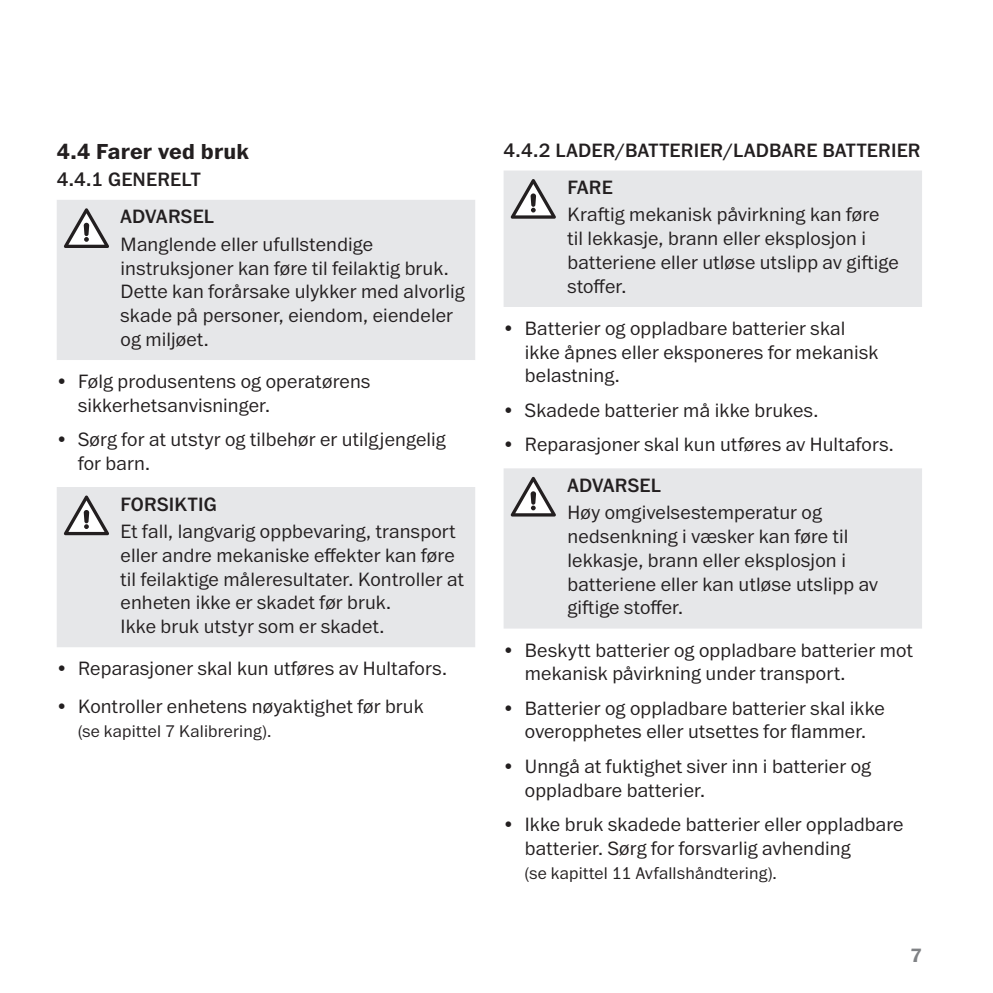
<style>
.page{position:relative;width:993px;height:993px;background:#fff}
.page>*{position:absolute;margin:0;border:0;box-sizing:border-box;transform-origin:0 0}
.Head_3{font:700 22.5px "Franklin ITC Pro";letter-spacing:.01em;color:#231f20}
.Body{font:300 20px/23.8px "Franklin ITC Pro";letter-spacing:.01em;color:#231f20}
.Head_4{font:500 20px "Franklin ITC Pro";letter-spacing:.01em;color:#231f20}
.t1{font:700 20px "Franklin ITC Pro";color:#808285}
.t2{font:300 17.5px "Franklin ITC Pro";letter-spacing:.015em;color:#231f20}
</style>
<div class="page">
<div style="left:57px;top:200px;width:418px;height:160px;background:#e6e7e9"></div>
<svg style="left:64px;top:208px;width:45px;height:40px"></svg>
<div style="left:57px;top:487px;width:418px;height:160px;background:#e6e7e9"></div>
<svg style="left:64px;top:495px;width:45px;height:40px"></svg>
<div style="left:503px;top:170px;width:418px;height:137px;background:#e6e7e9"></div>
<svg style="left:510px;top:179px;width:45px;height:40px"></svg>
<div style="left:503px;top:468px;width:418px;height:160px;background:#e6e7e9"></div>
<svg style="left:510px;top:476px;width:45px;height:40px"></svg>
<p class="Head_3" style="left:57px;top:138px;width:194px">4.4 Farer ved bruk</p>
<p class="Head_4" style="left:57px;top:168px;width:145px">4.4.1 GENERELT</p>
<p class="Head_4" style="left:120px;top:206px;width:95px">ADVARSEL</p>
<p class="Body" style="left:120px;top:233px;width:345px">Manglende eller ufullstendige instruksjoner kan føre til feilaktig bruk.<br>Dette kan forårsake ulykker med alvorlig skade på personer, eiendom, eiendeler og miljøet.</p>
<p class="Body" style="left:78px;top:370px;width:294px;text-indent:-21px">• Følg produsentens og operatørens sikkerhetsanvisninger.</p>
<p class="Body" style="left:78px;top:428px;width:369px;text-indent:-21px">• Sørg for at utstyr og tilbehør er utilgjengelig for barn.</p>
<p class="Head_4" style="left:120px;top:492px;width:98px">FORSIKTIG</p>
<p class="Body" style="left:120px;top:520px;width:345px">Et fall, langvarig oppbevaring, transport eller andre mekaniske effekter kan føre til feilaktige måleresultater. Kontroller at enheten ikke er skadet før bruk.</p>
<p class="Body" style="left:120px;top:615px;width:265px">Ikke bruk utstyr som er skadet.</p>
<p class="Body" style="left:57px;top:657px;width:391px">• Reparasjoner skal kun utføres av Hultafors.</p>
<p class="Body" style="left:57px;top:695px;width:368px">• Kontroller enhetens nøyaktighet før bruk</p>
<p class="t2" style="left:78px;top:721px;width:195px">(se kapittel 7 Kalibrering).</p>
<p class="Head_4" style="left:503px;top:139px;width:418px">4.4.2 LADER/BATTERIER/LADBARE BATTERIER</p>
<p class="Head_4" style="left:567px;top:176px;width:47px">FARE</p>
<p class="Body" style="left:567px;top:203px;width:332px">Kraftig mekanisk påvirkning kan føre til lekkasje, brann eller eksplosjon i batteriene eller utløse utslipp av giftige stoffer.</p>
<p class="Body" style="left:524px;top:317px;width:355px;text-indent:-21px">• Batterier og oppladbare batterier skal ikke åpnes eller eksponeres for mekanisk belastning.</p>
<p class="Body" style="left:503px;top:399px;width:316px">• Skadede batterier må ikke brukes.</p>
<p class="Body" style="left:503px;top:433px;width:391px">• Reparasjoner skal kun utføres av Hultafors.</p>
<p class="Head_4" style="left:567px;top:474px;width:95px">ADVARSEL</p>
<p class="Body" style="left:567px;top:501px;width:312px">Høy omgivelsestemperatur og nedsenkning i væsker kan føre til lekkasje, brann eller eksplosjon i batteriene eller kan utløse utslipp av giftige stoffer.</p>
<p class="Body" style="left:524px;top:638px;width:389px;text-indent:-21px">• Beskytt batterier og oppladbare batterier mot mekanisk påvirkning under transport.</p>
<p class="Body" style="left:503px;top:696px;width:383px;text-align:center">• Batterier og oppladbare batterier skal ikke overopphetes eller utsettes for flammer.</p>
<p class="Body" style="left:524px;top:754px;width:347px;text-indent:-21px">• Unngå at fuktighet siver inn i batterier og oppladbare batterier.</p>
<p class="Body" style="left:524px;top:812px;width:380px;text-indent:-21px">• Ikke bruk skadede batterier eller oppladbare batterier. Sørg for forsvarlig avhending</p>
<p class="t2" style="left:524px;top:863px;width:253px">(se kapittel 11 Avfallshåndtering).</p>
<p class="t1" style="left:910px;top:943px;width:13px">7</p>
</div>
